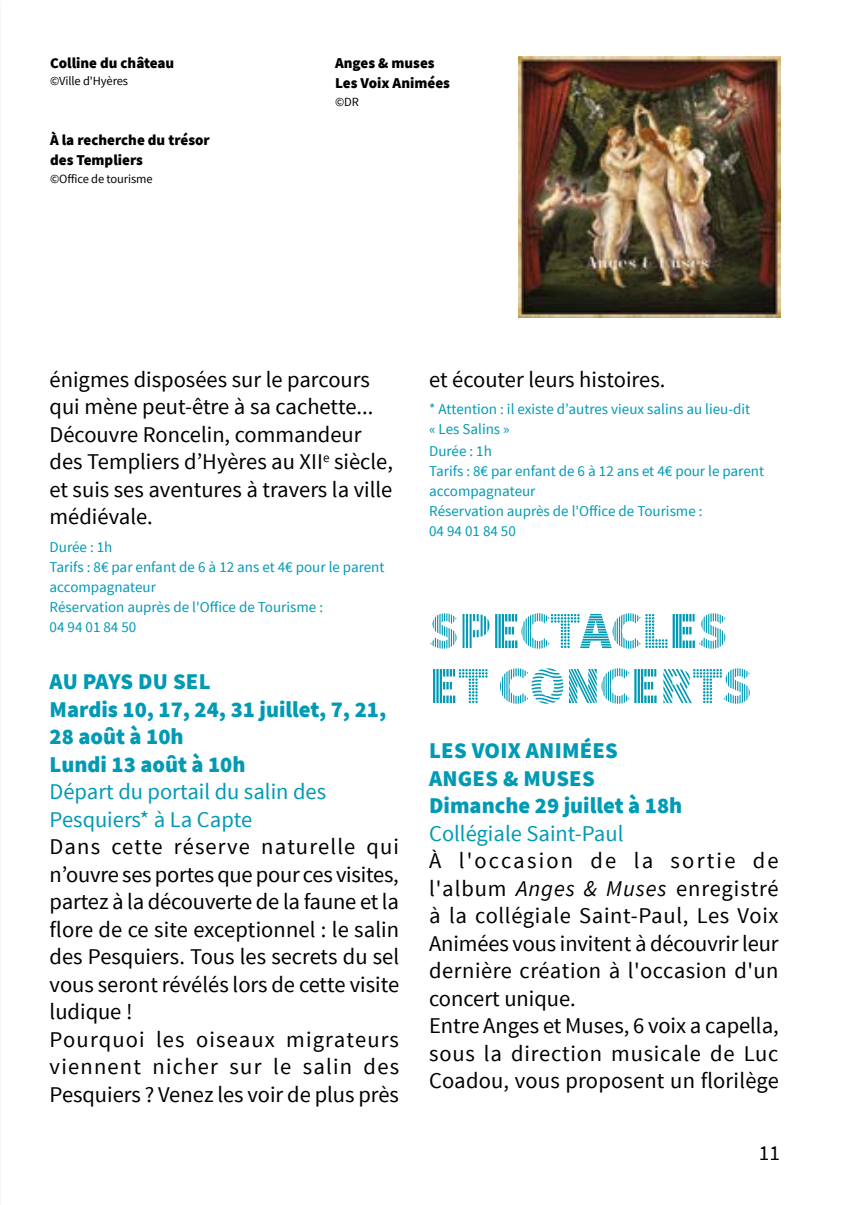
<style>
.page{position:relative;width:851px;height:1205px;background:#fff}
.page>*{position:absolute;margin:0;border:0;box-sizing:border-box;transform-origin:0 0}
.t1{font:52.5px/55px "Source Sans Pro DISPLAY";color:#009ab5}
.t2{font:22.5px/27.5px "Source Sans Pro";color:#000}
.t3{font:900 22.5px/27.5px "Source Sans Pro";color:#009ab5}
.t4{font:22.5px/27.5px "Source Sans Pro";color:#009ab5}
.t5{font:21.25px "Source Sans Pro";color:#000}
.t6{font:15px/20.2px "Source Sans Pro";color:#009ab5}
.t7{font:900 15px/20px "Source Sans Pro";color:#000}
.t8{font:12.5px "Source Sans Pro";letter-spacing:-.01em;color:#010202}
.s1{font-style:italic}
</style>
<div class="page">
<img style="left:518px;top:56px;width:262px;height:262px">
<p class="t7" style="left:50px;top:53px;width:126px">Colline du château</p>
<p class="t8" style="left:50px;top:74px;width:79px">©Ville d'Hyères</p>
<p class="t7" style="left:50px;top:130px;width:161px">À la recherche du trésor des Templiers</p>
<p class="t8" style="left:50px;top:171px;width:104px">©Office de tourisme</p>
<p class="t7" style="left:335px;top:53px;width:116px">Anges &amp; muses<br>Les Voix Animées</p>
<p class="t8" style="left:335px;top:94px;width:25px">©DR</p>
<p class="t2" style="left:50px;top:366px;width:345px">énigmes disposées sur le parcours qui mène peut-être à sa cachette...<br>Découvre Roncelin, commandeur des Templiers d’Hyères au XII<sup>e</sup> siècle, et suis ses aventures à travers la ville médiévale.</p>
<p class="t6" style="left:50px;top:537px;width:336px">Durée : 1h<br>Tarifs : 8€ par enfant de 6 à 12 ans et 4€ pour le parent accompagnateur<br>Réservation auprès de l'Office de Tourisme :<br>04 94 01 84 50</p>
<p class="t3" style="left:50px;top:668px;width:338px">AU PAYS DU SEL<br>Mardis 10, 17, 24, 31 juillet, 7, 21,<br>28 août à 10h<br>Lundi 13 août à 10h</p>
<p class="t4" style="left:50px;top:778px;width:278px">Départ du portail du salin des<br>Pesquiers* à La Capte</p>
<p class="t2" style="left:50px;top:833px;width:351px">Dans cette réserve naturelle qui n’ouvre ses portes que pour ces visites, partez à la découverte de la faune et la flore de ce site exceptionnel : le salin des Pesquiers. Tous les secrets du sel vous seront révélés lors de cette visite ludique !<br>Pourquoi les oiseaux migrateurs viennent nicher sur le salin des Pesquiers ? Venez les voir de plus près</p>
<p class="t2" style="left:429px;top:366px;width:238px">et écouter leurs histoires.</p>
<p class="t6" style="left:429px;top:399px;width:336px">* Attention : il existe d’autres vieux salins au lieu-dit<br>« Les Salins »<br>Durée : 1h<br>Tarifs : 8€ par enfant de 6 à 12 ans et 4€ pour le parent accompagnateur<br>Réservation auprès de l'Office de Tourisme :<br>04 94 01 84 50</p>
<h1 class="t1" style="left:429px;top:605px;width:324px">SPECTACLES<br>ET CONCERTS</h1>
<p class="t3" style="left:429px;top:736px;width:254px">LES VOIX ANIMÉES<br>ANGES &amp; MUSES<br>Dimanche 29 juillet à 18h</p>
<p class="t4" style="left:429px;top:820px;width:196px">Collégiale Saint-Paul</p>
<p class="t2" style="left:429px;top:847px;width:351px">À l'occasion de la sortie de l'album <span class="s1">Anges &amp; Muses</span> enregistré à la collégiale Saint-Paul, Les Voix<br>Animées vous invitent à découvrir leur dernière création à l'occasion d'un concert unique.<br>Entre Anges et Muses, 6 voix a capella, sous la direction musicale de Luc<br>Coadou, vous proposent un florilège</p>
<p class="t5" style="left:758px;top:1140px;width:23px">11</p>
</div>
